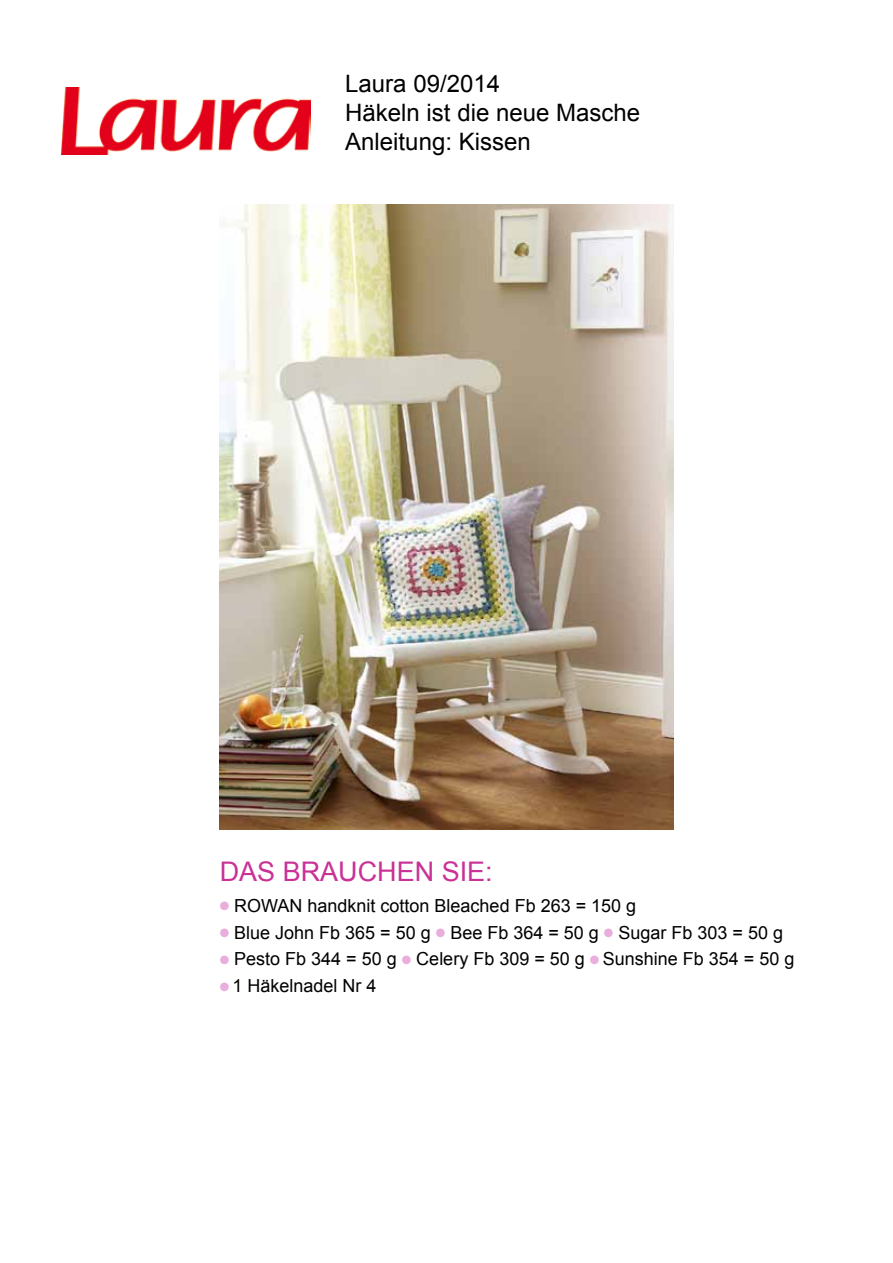
<style>
.page{position:relative;width:893px;height:1263px;background:#fff}
.page>*{position:absolute;margin:0;border:0;box-sizing:border-box;transform-origin:0 0}
.t1{font:27px "Arial";color:#c93196}
.t2{font:24px/28.8px "Arial";color:#000}
.t3{font:18px "Arial";color:#000}
.s1{color:#eaaedd}
</style>
<div class="page">
<img style="left:61px;top:87px;width:249px;height:68px">
<img style="left:220px;top:204px;width:453px;height:626px">
<h2 class="t2" style="left:345px;top:69px;width:296px">Laura 09/2014<br>Häkeln ist die neue Masche<br>Anleitung: Kissen</h2>
<h1 class="t1" style="left:220px;top:854px;width:275px">DAS BRAUCHEN SIE:</h1>
<p class="t3" style="left:220px;top:894px;width:418px"><span class="s1">●</span> ROWAN handknit cotton Bleached Fb 263 = 150 g</p>
<p class="t3" style="left:220px;top:920px;width:565px"><span class="s1">●</span> Blue John Fb 365 = 50 g <span class="s1">●</span> Bee Fb 364 = 50 g <span class="s1">●</span> Sugar Fb 303 = 50 g</p>
<p class="t3" style="left:220px;top:947px;width:576px"><span class="s1">●</span> Pesto Fb 344 = 50 g <span class="s1">●</span> Celery Fb 309 = 50 g <span class="s1">●</span> Sunshine Fb 354 = 50 g</p>
<p class="t3" style="left:220px;top:974px;width:158px"><span class="s1">●</span> 1 Häkelnadel Nr 4</p>
</div>
